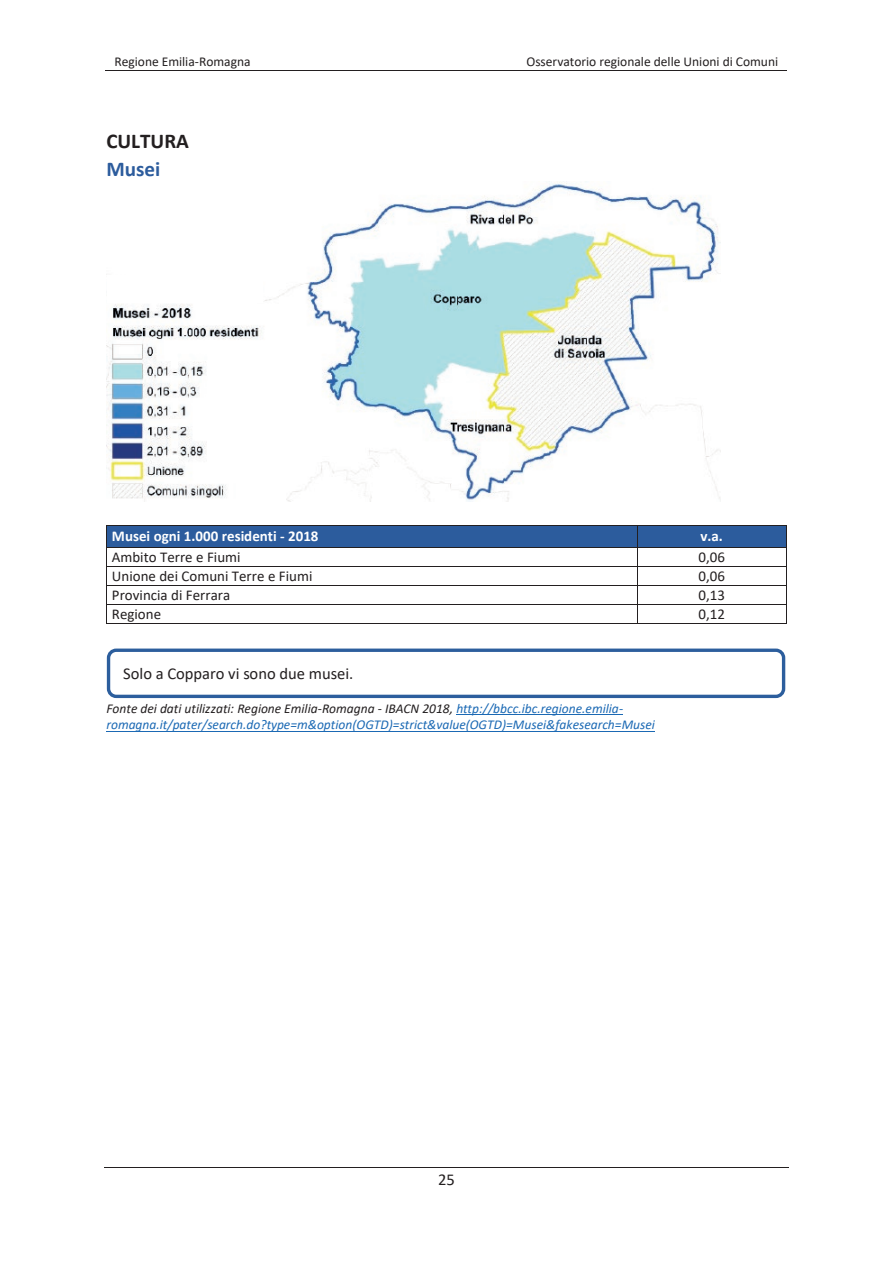
<style>
.page{position:relative;width:893px;height:1263px;background:#fff}
.page>*{position:absolute;margin:0;border:0;box-sizing:border-box;transform-origin:0 0}
.t1{font:700 21px/28.8px "Calibri";color:#231f20}
.t2{font:16.5px "Calibri";color:#231f20}
.t3{font:15px "Calibri";color:#231f20}
.t4{font:700 15px "Calibri";color:#fff}
.t5{font:italic 13.5px/16.4px "Calibri";color:#1b69b4}
.t6{font:13.5px "Calibri";color:#231f20}
.s1{color:#2c5c9d}
.s2{color:#231f20}
</style>
<div class="page">
<hr style="left:105px;top:70px;width:342px;height:1px;background:#231f20">
<hr style="left:446px;top:70px;width:341px;height:1px;background:#231f20">
<hr style="left:104px;top:1167px;width:685px;height:1px;background:#231f20">
<div style="left:107px;top:526px;width:530px;height:21px;background:#2c5c9d"></div>
<div style="left:638px;top:526px;width:148px;height:21px;background:#2c5c9d"></div>
<hr style="left:106px;top:525px;width:680px;height:1px;background:#231f20">
<hr style="left:106px;top:547px;width:680px;height:1px;background:#231f20">
<hr style="left:106px;top:566px;width:680px;height:1px;background:#231f20">
<hr style="left:106px;top:585px;width:680px;height:1px;background:#231f20">
<hr style="left:106px;top:604px;width:680px;height:1px;background:#231f20">
<svg style="left:106px;top:526px;width:1px;height:97px"></svg>
<hr style="left:106px;top:623px;width:531px;height:1px;background:#231f20">
<svg style="left:637px;top:526px;width:1px;height:98px"></svg>
<hr style="left:638px;top:623px;width:148px;height:1px;background:#231f20">
<svg style="left:786px;top:525px;width:1px;height:99px"></svg>
<hr style="left:456px;top:714px;width:167px;height:1px;background:#1b69b4">
<hr style="left:106px;top:731px;width:549px;height:1px;background:#1b69b4">
<img style="left:106px;top:182px;width:615px;height:319px">
<div style="left:107px;top:648px;width:678px;height:50px;border:3px solid #2c5e9d;border-radius:8px"></div>
<div style="left:107px;top:275px;width:156px;height:27px;background:#fff"></div>
<p class="t6" style="left:114px;top:52px;width:138px">Regione Emilia-Romagna</p>
<p class="t6" style="left:526px;top:52px;width:253px">Osservatorio regionale delle Unioni di Comuni</p>
<p class="t1" style="left:106px;top:126px;width:84px">CULTURA<br><span class="s1">Musei</span></p>
<p class="t4" style="left:112px;top:525px;width:208px">Musei ogni 1.000 residenti - 2018</p>
<p class="t4" style="left:700px;top:525px;width:24px">v.a.</p>
<p class="t3" style="left:112px;top:547px;width:130px">Ambito Terre e Fiumi</p>
<p class="t3" style="left:698px;top:547px;width:28px">0,06</p>
<p class="t3" style="left:112px;top:566px;width:202px">Unione dei Comuni Terre e Fiumi</p>
<p class="t3" style="left:698px;top:566px;width:28px">0,06</p>
<p class="t3" style="left:112px;top:585px;width:120px">Provincia di Ferrara</p>
<p class="t3" style="left:698px;top:585px;width:28px">0,13</p>
<p class="t3" style="left:112px;top:604px;width:51px">Regione</p>
<p class="t3" style="left:698px;top:604px;width:28px">0,12</p>
<p class="t2" style="left:123px;top:662px;width:232px">Solo a Copparo vi sono due musei.</p>
<p class="t5" style="left:106px;top:699px;width:550px"><span class="s2">Fonte dei dati utilizzati: Regione Emilia-Romagna - IBACN 2018,</span> http://bbcc.ibc.regione.emilia&shy;romagna.it/pater/search.do?type=m&amp;option(OGTD)=strict&amp;value(OGTD)=Musei&amp;fakesearch=Musei</p>
<p class="t2" style="left:438px;top:1168px;width:18px">25</p>
</div>
